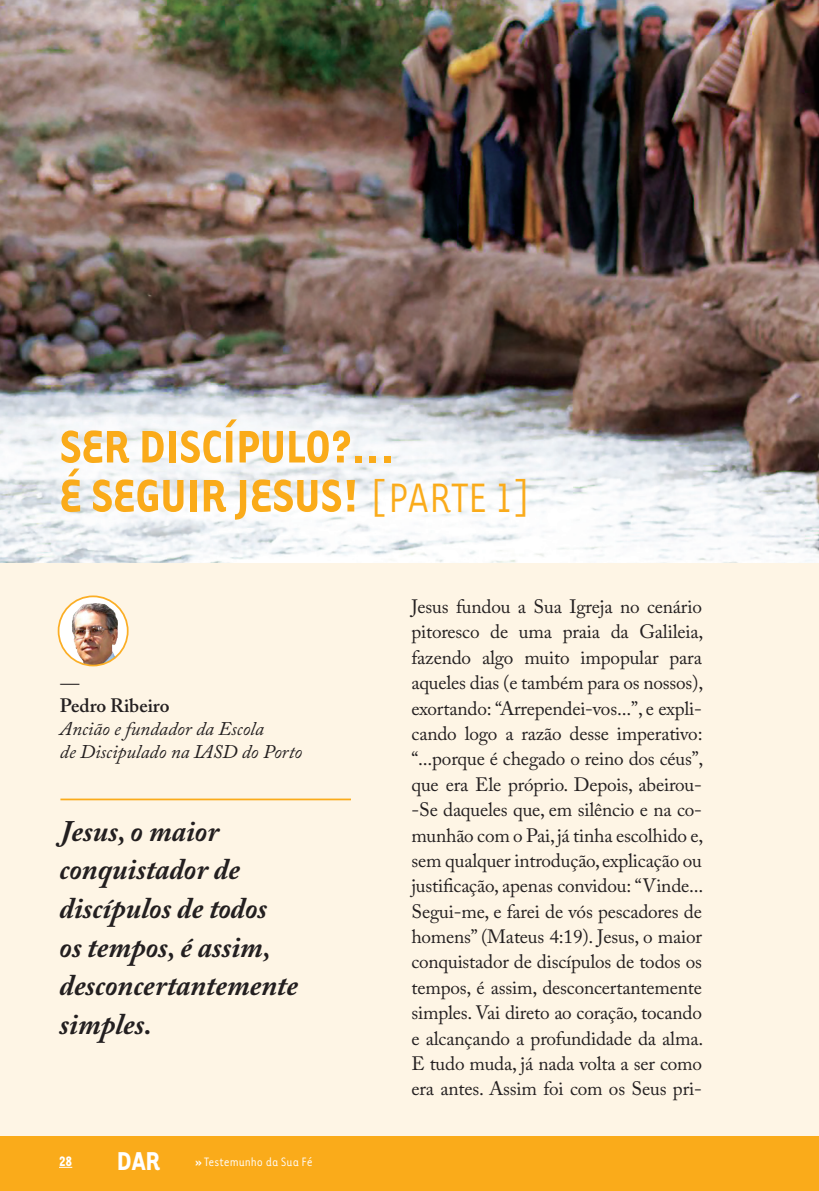
<style>
.page{position:relative;width:819px;height:1191px;background:#fef5e5}
.page>*{position:absolute;margin:0;border:0;box-sizing:border-box;transform-origin:0 0}
.títulos{font:700 52.5px/49px "Tarzana Nar OT";color:#faab1a}
.destaques_pequenos{font:italic 700 29.75px/38.5px "Adobe Caslon Pro";color:#231f20}
.datas_PA{font:700 29.75px "Tarzana Nar OT";color:#fff}
.texto_corrido{font:19.25px/25.4px "Adobe Caslon Pro";letter-spacing:-.01em;color:#231f20;text-align:justify}
.t1{font:italic 19.25px/23.1px "Adobe Caslon Pro";color:#231f20}
.t2{font:600 19.25px "Adobe Caslon Pro";color:#231f20}
.t3{font:700 15.75px "Tarzana Nar OT";color:#fff}
.datas_PA-2{font:14px "Tarzana Nar OT";color:#fff}
.s1{font-weight:400;font-size:47.25px}
.s2{font-weight:700;font-size:12.25px}
</style>
<div class="page">
<img style="left:0;top:0;width:819px;height:562px">
<hr style="left:60px;top:798px;width:291px;height:2px;background:#faab1a">
<svg style="left:47px;top:405px;width:496px;height:132px;background:#eef0f3"></svg>
<svg style="left:59px;top:596px;width:69px;height:69px"></svg>
<img style="left:64px;top:603px;width:61px;height:61px">
<div style="left:58px;top:595px;width:71px;height:71px;border:2px solid #fbae25;border-radius:50%"></div>
<div style="left:0;top:1136px;width:819px;height:55px;background:#faab1a"></div>
<svg style="left:59px;top:1167px;width:13px;height:1px"></svg>
<p class="títulos" style="left:60px;top:419px;width:473px">SER DISCÍPULO?...<br>É SEGUIR JESUS! <span class="s1">[PARTE 1]</span></p>
<p class="t1" style="left:60px;top:670px;width:21px">—</p>
<p class="t2" style="left:60px;top:694px;width:111px">Pedro Ribeiro</p>
<p class="t1" style="left:60px;top:716px;width:244px">Ancião e fundador da Escola<br>de Discipulado na IASD do Porto</p>
<p class="destaques_pequenos" style="left:60px;top:811px;width:240px">Jesus, o maior conquistador de discípulos de todos<br>os tempos, é assim, desconcertantemente simples.</p>
<p class="t3" style="left:59px;top:1151px;width:15px">28</p>
<p class="datas_PA" style="left:117px;top:1142px;width:45px">DAR</p>
<p class="datas_PA-2" style="left:195px;top:1153px;width:119px"><span class="s2">»</span> Testemunho da Sua Fé</p>
<p class="texto_corrido" style="left:411px;top:593px;width:293px">Jesus fundou a Sua Igreja no cenário pitoresco de uma praia da Galileia, fazendo algo muito impopular para aqueles dias (e também para os nossos), exortando: “Arrependei-vos...”, e expli&shy;cando logo a razão desse imperativo: “...porque é chegado o reino dos céus”, que era Ele próprio. Depois, abeirou--Se daqueles que, em silêncio e na co&shy;munhão com o Pai, já tinha escolhido e, sem qualquer introdução, explicação ou justificação, apenas convidou: “Vinde...<br>Segui-me, e farei de vós pescadores de homens” (Mateus 4:19). Jesus, o maior conquistador de discípulos de todos os tempos, é assim, desconcertantemente simples. Vai direto ao coração, tocando e alcançando a profundidade da alma.<br>E tudo muda, já nada volta a ser como era antes. Assim foi com os Seus pri-</p>
</div>
